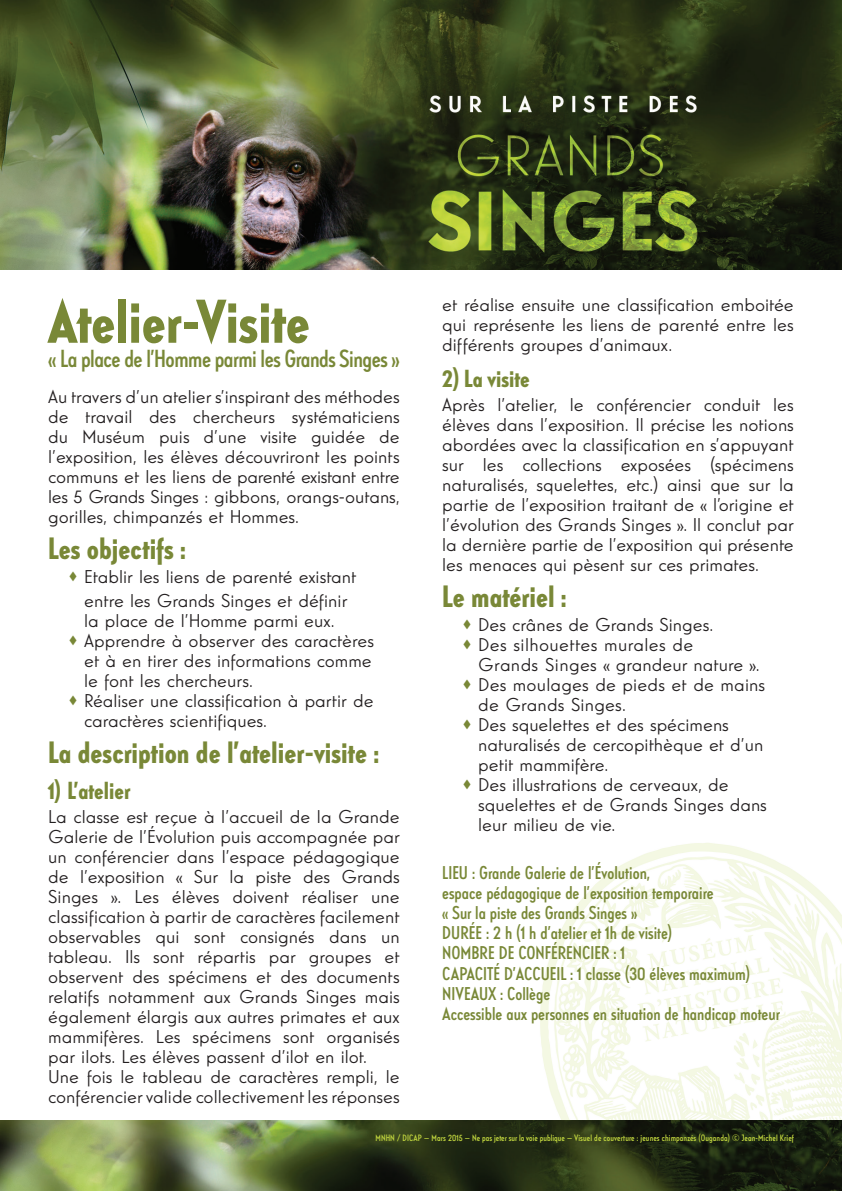
<style>
.page{position:relative;width:842px;height:1191px;background:#fff}
.page>*{position:absolute;margin:0;border:0;box-sizing:border-box;transform-origin:0 0}
.t1{font:700 condensed 60px "Guildford Pro";color:#798837}
.t2{font:700 condensed 30px "Guildford Pro";color:#798837}
.t3{font:500 condensed 24px "Guildford Pro";letter-spacing:-.02em;color:#798837}
.t4{font:700 condensed 24px "Guildford Pro";color:#798837}
.t5{font:18px/20px "Guildford Pro";color:#231f20;text-align:justify}
.t6{font:500 condensed 18px "Guildford Pro";color:#798837}
.t7{font:18px "Guildford Pro";letter-spacing:.02em;color:#231f20}
.t8{font:500 condensed 9px "Guildford Pro";letter-spacing:.01em;color:#c0d53e}
.s1{color:#798837}
</style>
<div class="page">
<img style="left:540px;top:843px;width:302px;height:277px">
<img style="left:0;top:0;width:842px;height:269px">
<img style="left:0;top:1120px;width:842px;height:71px">
<p class="t1" style="left:48px;top:282px;width:263px">Atelier-Visite</p>
<p class="t3" style="left:48px;top:343px;width:353px">« La place de l’Homme parmi les Grands Singes »</p>
<p class="t5" style="left:48px;top:386px;width:353px">Au travers d’un atelier s’inspirant des méthodes de travail des chercheurs systématiciens du Muséum puis d’une visite guidée de l’exposition, les élèves découvriront les points communs et les liens de parenté existant entre les 5 Grands Singes : gibbons, orangs-outans, gorilles, chimpanzés et Hommes.</p>
<p class="t2" style="left:48px;top:528px;width:139px">Les objectifs :</p>
<p class="t5" style="left:68px;top:564px;width:290px;line-height:24px;text-align:center"><span class="s1">•</span> Etablir les liens de parenté existant entre les Grands Singes et définir</p>
<p class="t5" style="left:84px;top:610px;width:252px">la place de l’Homme parmi eux.</p>
<p class="t5" style="left:68px;top:630px;width:307px"><span class="s1">•</span> Apprendre à observer des caractères</p>
<p class="t5" style="left:84px;top:650px;width:289px">et à en tirer des informations comme</p>
<p class="t5" style="left:84px;top:670px;width:170px">le font les chercheurs.</p>
<p class="t5" style="left:84px;top:690px;width:291px;text-indent:-16px"><span class="s1">•</span> Réaliser une classification à partir de caractères scientifiques.</p>
<p class="t2" style="left:48px;top:732px;width:332px">La description de l’atelier-visite :</p>
<p class="t4" style="left:48px;top:774px;width:84px">1) L’atelier</p>
<p class="t5" style="left:48px;top:806px;width:353px">La classe est reçue à l’accueil de la Grande Galerie de l’Évolution puis accompagnée par un conférencier dans l’espace pédagogique de l’exposition « Sur la piste des Grands Singes ». Les élèves doivent réaliser une classification à partir de caractères facilement observables qui sont consignés dans un tableau. Ils sont répartis par groupes et observent des spécimens et des documents relatifs notamment aux Grands Singes mais également élargis aux autres primates et aux mammifères. Les spécimens sont organisés par ilots. Les élèves passent d’ilot en ilot.</p>
<p class="t5" style="left:48px;top:1066px;width:353px">Une fois le tableau de caractères rempli, le conférencier valide collectivement les réponses</p>
<p class="t5" style="left:442px;top:295px;width:353px">et réalise ensuite une classification emboitée qui représente les liens de parenté entre les différents groupes d’animaux.</p>
<p class="t4" style="left:442px;top:363px;width:89px">2) La visite</p>
<p class="t5" style="left:442px;top:395px;width:353px">Après l’atelier, le conférencier conduit les élèves dans l’exposition. Il précise les notions abordées avec la classification en s’appuyant sur les collections exposées (spécimens naturalisés, squelettes, etc.) ainsi que sur la partie de l’exposition traitant de « l’origine et l’évolution des Grands Singes ». Il conclut par la dernière partie de l’exposition qui présente les menaces qui pèsent sur ces primates.</p>
<p class="t2" style="left:442px;top:577px;width:126px">Le matériel :</p>
<p class="t5" style="left:462px;top:615px;width:253px"><span class="s1">•</span> Des crânes de Grands Singes.</p>
<p class="t7" style="left:462px;top:633px;width:233px"><span class="s1">•</span> Des silhouettes murales de</p>
<p class="t5" style="left:478px;top:655px;width:283px">Grands Singes « grandeur nature ».</p>
<p class="t5" style="left:462px;top:675px;width:305px"><span class="s1">•</span> Des moulages de pieds et de mains</p>
<p class="t5" style="left:478px;top:695px;width:149px">de Grands Singes.</p>
<p class="t5" style="left:478px;top:715px;width:287px;text-align:left;text-indent:-16px"><span class="s1">•</span> Des squelettes et des spécimens naturalisés de cercopithèque et d’un petit mammifère.</p>
<p class="t5" style="left:478px;top:775px;width:290px;text-align:left;text-indent:-16px"><span class="s1">•</span> Des illustrations de cerveaux, de squelettes et de Grands Singes dans leur milieu de vie.</p>
<p class="t6" style="left:442px;top:861px;width:209px">LIEU : Grande Galerie de l’Évolution,</p>
<p class="t6" style="left:442px;top:881px;width:273px">espace pédagogique de l’exposition temporaire</p>
<p class="t6" style="left:442px;top:901px;width:197px">« Sur la piste des Grands Singes »</p>
<p class="t6" style="left:442px;top:921px;width:232px">DURÉE : 2 h (1 h d’atelier et 1h de visite)</p>
<p class="t6" style="left:442px;top:941px;width:184px">NOMBRE DE CONFÉRENCIER : 1</p>
<p class="t6" style="left:442px;top:961px;width:310px">CAPACITÉ D’ACCUEIL : 1 classe (30 élèves maximum)</p>
<p class="t6" style="left:442px;top:981px;width:110px">NIVEAUX : Collège</p>
<p class="t6" style="left:442px;top:1001px;width:339px">Accessible aux personnes en situation de handicap moteur</p>
<p class="t8" style="left:375px;top:1132px;width:420px">MNHN / DICAP — Mars 2015 — Ne pas jeter sur la voie publique — Visuel de couverture : jeunes chimpanzés (Ouganda) © Jean-Michel Krief</p>
</div>
